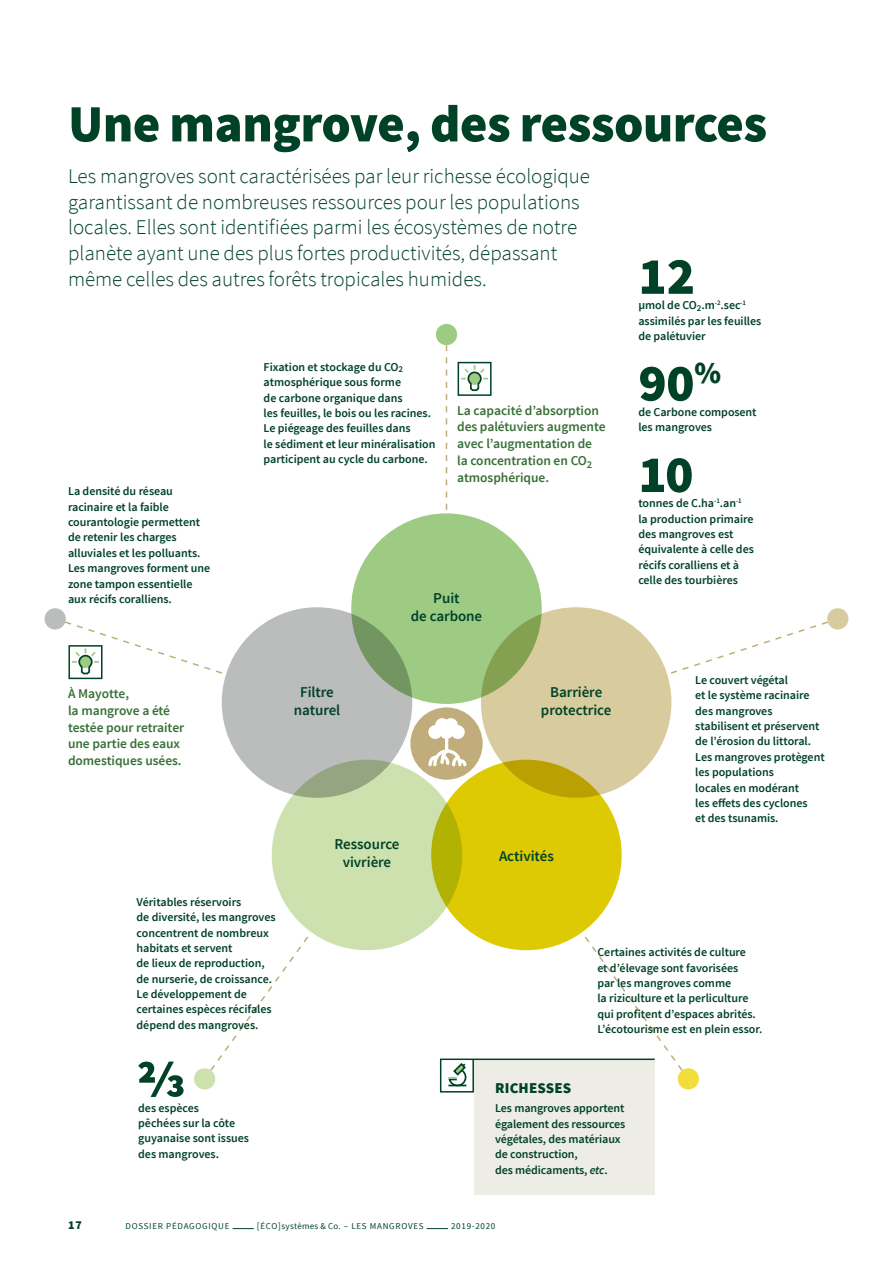
<style>
.page{position:relative;width:893px;height:1263px;background:#fff}
.page>*{position:absolute;margin:0;border:0;box-sizing:border-box;transform-origin:0 0}
.t1{font:900 52.5px "Source Sans Pro";letter-spacing:-.01em;color:#004228}
.t2{font:300 21px/25.8px "Source Sans Pro";color:#004228}
.t3{font:600 15px/18px "Source Sans Pro";letter-spacing:-.005em;color:#004228;text-align:center}
.t4{font:900 15px "Source Sans Pro";letter-spacing:.01em;color:#004228}
.t5{font:600 13.5px/16.8px "Source Sans Pro";letter-spacing:-.005em;color:#387037}
.t6{font:600 12px/15.3px "Source Sans Pro";letter-spacing:-.005em;color:#004228}
.t7{font:900 12px "Source Sans Pro";color:#004228}
.t8{font:9px "Source Sans Pro";letter-spacing:.08em;color:#004228}
.s1{font-style:italic}
</style>
<div class="page">
<svg style="left:233px;top:1228px;width:21px;height:1px"></svg>
<svg style="left:427px;top:1228px;width:21px;height:1px"></svg>
<div style="left:481px;top:607px;width:190px;height:191px;background:#d8cb9d;border-radius:50%"></div>
<div style="left:431px;top:760px;width:191px;height:190px;background:#ddca03;border-radius:50%"></div>
<div style="left:222px;top:607px;width:190px;height:191px;background:#bbbcbc;border-radius:50%"></div>
<svg style="left:272px;top:760px;width:190px;height:190px;background:#c6d99e"></svg>
<svg style="left:351px;top:513px;width:191px;height:191px;background:#98c47e"></svg>
<svg style="left:446px;top:345px;width:1px;height:165px"></svg>
<div style="left:436px;top:324px;width:21px;height:21px;background:#9dcb84;border-radius:50%"></div>
<svg style="left:194px;top:936px;width:115px;height:154px"></svg>
<svg style="left:584px;top:936px;width:115px;height:154px"></svg>
<svg style="left:671px;top:608px;width:178px;height:66px"></svg>
<div style="left:458px;top:362px;width:34px;height:34px;background:#fff;border:2px solid #004228"></div>
<svg style="left:459px;top:363px;width:31px;height:29px"></svg>
<div style="left:68px;top:645px;width:34px;height:34px;background:#fff;border:2px solid #004228"></div>
<svg style="left:44px;top:608px;width:178px;height:67px"></svg>
<svg style="left:138px;top:1061px;width:46px;height:36px"></svg>
<div style="left:474px;top:1060px;width:181px;height:135px;background:#edece5"></div>
<hr style="left:474px;top:1058px;width:181px;height:2px;background:#004228">
<div style="left:440px;top:1058px;width:34px;height:34px;background:#fff;border:2px solid #004228"></div>
<svg style="left:448px;top:1063px;width:19px;height:24px"></svg>
<div style="left:410px;top:707px;width:73px;height:73px;background:#c1ad7b;border-radius:50%"></div>
<div style="left:451px;top:725px;width:14px;height:14px;background:#fff;border-radius:50%"></div>
<div style="left:428px;top:725px;width:14px;height:14px;background:#fff;border-radius:50%"></div>
<div style="left:440px;top:725px;width:13px;height:14px;background:#fff;border-radius:50%"></div>
<div style="left:435px;top:718px;width:14px;height:14px;background:#fff;border-radius:50%"></div>
<div style="left:444px;top:718px;width:14px;height:14px;background:#fff;border-radius:50%"></div>
<svg style="left:428px;top:733px;width:39px;height:34px"></svg>
<h1 class="t1" style="left:68px;top:90px;width:701px">Une mangrove, des ressources</h1>
<p class="t2" style="left:68px;top:163px;width:524px">Les mangroves sont caractérisées par leur richesse écologique garantissant de nombreuses ressources pour les populations locales. Elles sont identifiées parmi les écosystèmes de notre planète ayant une des plus fortes productivités, dépassant même celles des autres forêts tropicales humides.</p>
<p class="t6" style="left:68px;top:484px;width:144px">La densité du réseau racinaire et la faible courantologie permettent de retenir les charges alluviales et les polluants.<br>Les mangroves forment une zone tampon essentielle aux récifs coralliens.</p>
<p class="t5" style="left:68px;top:685px;width:118px">À Mayotte,<br>la mangrove a été testée pour retraiter une partie des eaux domestiques usées.</p>
<p class="t6" style="left:264px;top:359px;width:173px">Fixation et stockage du CO<sub>2 </sub>atmosphérique sous forme<br>de carbone organique dans<br>les feuilles, le bois ou les racines.<br>Le piégeage des feuilles dans<br>le sédiment et leur minéralisation participent au cycle du carbone.</p>
<p class="t5" style="left:457px;top:402px;width:150px">La capacité d’absorption des palétuviers augmente avec l’augmentation de la concentration en CO<sub>2 </sub>atmosphérique.</p>
<p class="t3" style="left:294px;top:683px;width:48px">Filtre naturel</p>
<p class="t3" style="left:411px;top:589px;width:73px">Puit<br>de carbone</p>
<p class="t3" style="left:541px;top:683px;width:72px">Barrière protectrice</p>
<p class="t3" style="left:334px;top:836px;width:67px">Ressource vivrière</p>
<p class="t3" style="left:499px;top:847px;width:56px">Activités</p>
<h1 class="t1" style="left:638px;top:242px;width:58px">12</h1>
<p class="t6" style="left:638px;top:298px;width:124px">µmol de CO<sub>2</sub>.m<sup>-2</sup>.sec<sup>-1 </sup>assimilés par les feuilles de palétuvier</p>
<h1 class="t1" style="left:638px;top:349px;width:84px">90<sup>%</sup></h1>
<p class="t6" style="left:638px;top:405px;width:120px">de Carbone composent les mangroves</p>
<h1 class="t1" style="left:638px;top:440px;width:57px">10</h1>
<p class="t6" style="left:638px;top:496px;width:117px">tonnes de C.ha<sup>-1</sup>.an<sup>-1 </sup>la production primaire des mangroves est équivalente à celle des récifs coralliens et à celle des tourbières</p>
<p class="t6" style="left:695px;top:672px;width:131px">Le couvert végétal<br>et le système racinaire des mangroves stabilisent et préservent de l’érosion du littoral.<br>Les mangroves protègent les populations<br>locales en modérant<br>les effets des cyclones<br>et des tsunamis.</p>
<p class="t6" style="left:137px;top:894px;width:140px">Véritables réservoirs<br>de diversité, les mangroves concentrent de nombreux habitats et servent<br>de lieux de reproduction, de nurserie, de croissance.<br>Le développement de certaines espèces récifales dépend des mangroves.</p>
<p class="t6" style="left:138px;top:1100px;width:112px">des espèces<br>pêchées sur la côte guyanaise sont issues des mangroves.</p>
<p class="t6" style="left:597px;top:945px;width:166px">Certaines activités de culture<br>et d’élevage sont favorisées<br>par les mangroves comme<br>la riziculture et la perliculture qui profitent d’espaces abrités.<br>L’écotourisme est en plein essor.</p>
<p class="t4" style="left:495px;top:1078px;width:78px">RICHESSES</p>
<p class="t6" style="left:495px;top:1101px;width:132px">Les mangroves apportent également des ressources végétales, des matériaux de construction,<br>des médicaments, <span class="s1">etc</span>.</p>
<p class="t7" style="left:68px;top:1217px;width:15px">17</p>
<p class="t8" style="left:125px;top:1220px;width:106px">DOSSIER PÉDAGOGIQUE</p>
<p class="t8" style="left:257px;top:1220px;width:168px">[ÉCO]systèmes &amp; Co. – LES MANGROVES</p>
<p class="t8" style="left:451px;top:1220px;width:46px">2019-2020</p>
</div>
